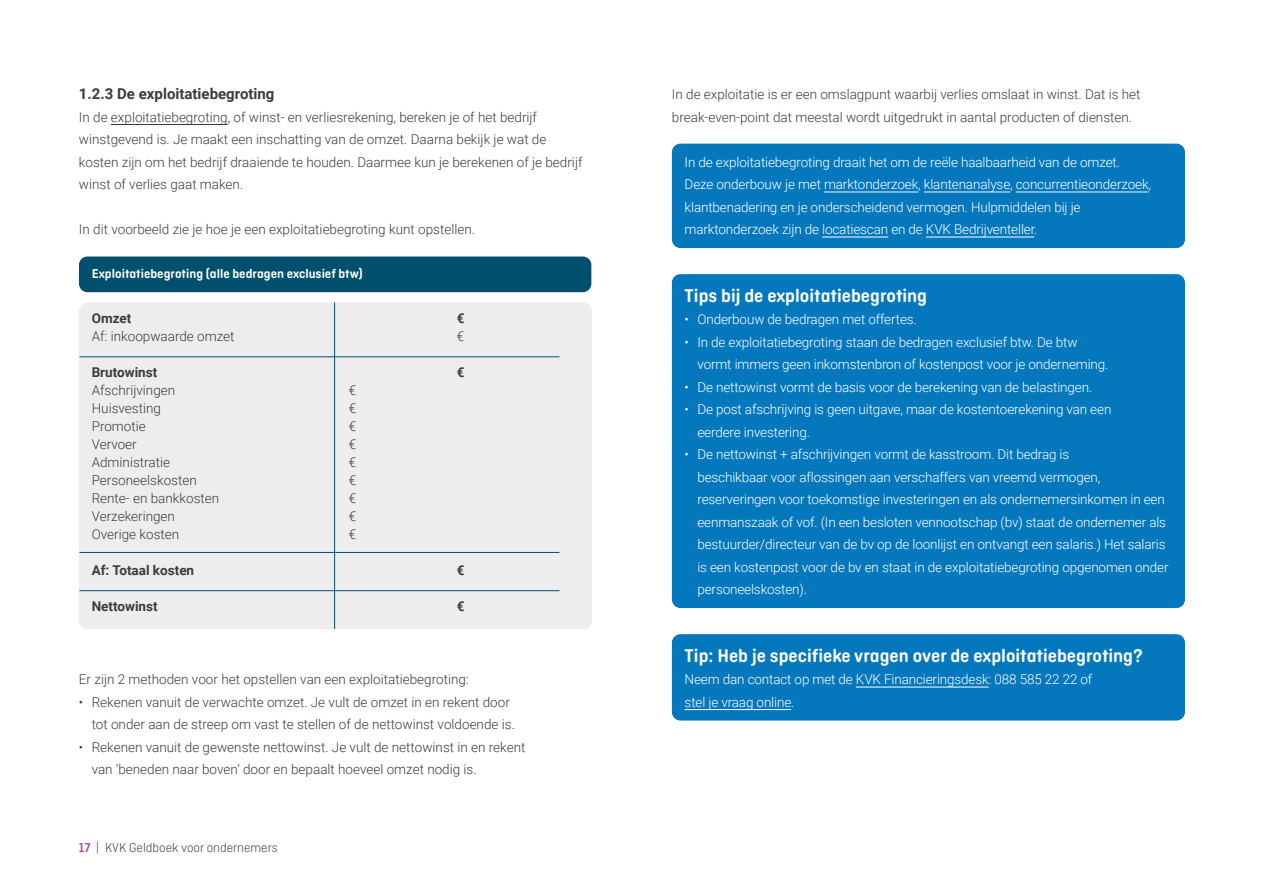
<style>
.page{position:relative;width:1263px;height:893px;background:#fff}
.page>*{position:absolute;margin:0;border:0;box-sizing:border-box;transform-origin:0 0}
.Kader_kop_-_blauw{font:600 19.5px "Ciutadella Rounded";color:#fff}
.H3-alineakop{font:700 15px "Roboto";color:#3c3c3b}
.Kader_tekst_-_blauw{font:300 13.5px/22.5px "Roboto";letter-spacing:-.01em;color:#fff}
.P-Bodytekst{font:300 13.5px/22.5px "Roboto";color:#3c3c3b}
.P-titel_begrotingsvoorbeeld{font:600 13.5px "Ciutadella Rounded";color:#fff}
.P-bodytekst_voorbeeld_begroting{font:700 13.5px "Roboto";color:#3c3c3b}
.t1{font:300 13.5px "Ciutadella Rounded";color:#3c3c3b}
.P-bodytekst_voorbeeld_begroting-2{font:300 13.5px "Roboto";color:#3c3c3b}
.s1{font-weight:500;color:#a84191}
</style>
<div class="page">
<div style="left:79px;top:257px;width:512px;height:35px;background:#00506d;border-radius:9px"></div>
<div style="left:79px;top:302px;width:513px;height:327px;background:#ededed;border-radius:9px"></div>
<hr style="left:334px;top:302px;width:1px;height:327px;background:#00506d">
<hr style="left:79px;top:356px;width:480px;height:1px;background:#00506d">
<hr style="left:79px;top:552px;width:480px;height:1px;background:#00506d">
<hr style="left:79px;top:590px;width:480px;height:1px;background:#00506d">
<hr style="left:111px;top:124px;width:117px;height:1px;background:#3c3c3b">
<div style="left:672px;top:144px;width:513px;height:59px;background:#0578bd;border-radius:9px"></div>
<hr style="left:824px;top:192px;width:94px;height:1px;background:#fff">
<hr style="left:924px;top:192px;width:86px;height:1px;background:#fff">
<hr style="left:1016px;top:192px;width:132px;height:1px;background:#fff">
<div style="left:672px;top:197px;width:513px;height:51px;background:#0578bd"></div>
<hr style="left:822px;top:237px;width:66px;height:1px;background:#fff">
<hr style="left:926px;top:237px;width:108px;height:1px;background:#fff">
<div style="left:672px;top:274px;width:513px;height:33px;background:#0578bd"></div>
<div style="left:672px;top:301px;width:513px;height:37px;background:#0578bd;border-radius:9px"></div>
<div style="left:672px;top:324px;width:513px;height:59px;background:#0578bd;border-radius:9px"></div>
<div style="left:672px;top:369px;width:513px;height:37px;background:#0578bd;border-radius:9px"></div>
<div style="left:672px;top:391px;width:513px;height:60px;background:#0578bd;border-radius:9px"></div>
<div style="left:672px;top:436px;width:513px;height:172px;background:#0578bd;border-radius:9px"></div>
<div style="left:672px;top:634px;width:513px;height:33px;background:#0578bd"></div>
<div style="left:672px;top:661px;width:513px;height:60px;background:#0578bd;border-radius:9px"></div>
<hr style="left:856px;top:687px;width:133px;height:1px;background:#fff">
<hr style="left:685px;top:709px;width:106px;height:1px;background:#fff">
<h3 class="H3-alineakop" style="left:79px;top:83px;width:197px">1.2.3 De exploitatiebegroting</h3>
<p class="P-Bodytekst" style="left:79px;top:105px;width:505px">In de exploitatiebegroting, of winst- en verliesrekening, bereken je of het bedrijf winstgevend is. Je maakt een inschatting van de omzet. Daarna bekijk je wat de kosten zijn om het bedrijf draaiende te houden. Daarmee kun je berekenen of je bedrijf winst of verlies gaat maken.</p>
<p class="P-Bodytekst" style="left:79px;top:217px;width:398px">In dit voorbeeld zie je hoe je een exploitatiebegroting kunt opstellen.</p>
<p class="P-titel_begrotingsvoorbeeld" style="left:92px;top:266px;width:273px">Exploitatiebegroting (alle bedragen exclusief btw)</p>
<p class="P-bodytekst_voorbeeld_begroting" style="left:92px;top:309px;width:41px">Omzet</p>
<p class="P-bodytekst_voorbeeld_begroting" style="left:457px;top:309px;width:9px">€</p>
<p class="P-bodytekst_voorbeeld_begroting-2" style="left:92px;top:327px;width:144px">Af: inkoopwaarde omzet</p>
<p class="P-bodytekst_voorbeeld_begroting-2" style="left:457px;top:327px;width:9px">€</p>
<p class="P-bodytekst_voorbeeld_begroting" style="left:92px;top:363px;width:67px">Brutowinst</p>
<p class="P-bodytekst_voorbeeld_begroting" style="left:457px;top:363px;width:9px">€</p>
<p class="P-Bodytekst" style="left:92px;top:379px;width:85px">Afschrijvingen</p>
<p class="P-Bodytekst" style="left:349px;top:379px;width:9px">€</p>
<p class="P-Bodytekst" style="left:92px;top:397px;width:71px">Huisvesting</p>
<p class="P-Bodytekst" style="left:349px;top:397px;width:9px">€</p>
<p class="P-Bodytekst" style="left:92px;top:415px;width:56px">Promotie</p>
<p class="P-Bodytekst" style="left:349px;top:415px;width:9px">€</p>
<p class="P-Bodytekst" style="left:92px;top:433px;width:47px">Vervoer</p>
<p class="P-Bodytekst" style="left:349px;top:433px;width:9px">€</p>
<p class="P-Bodytekst" style="left:92px;top:451px;width:80px">Administratie</p>
<p class="P-Bodytekst" style="left:349px;top:451px;width:9px">€</p>
<p class="P-Bodytekst" style="left:92px;top:469px;width:107px">Personeelskosten</p>
<p class="P-Bodytekst" style="left:349px;top:469px;width:9px">€</p>
<p class="P-Bodytekst" style="left:92px;top:487px;width:129px">Rente- en bankkosten</p>
<p class="P-Bodytekst" style="left:349px;top:487px;width:9px">€</p>
<p class="P-Bodytekst" style="left:92px;top:505px;width:85px">Verzekeringen</p>
<p class="P-Bodytekst" style="left:349px;top:505px;width:9px">€</p>
<p class="P-Bodytekst" style="left:92px;top:523px;width:89px">Overige kosten</p>
<p class="P-Bodytekst" style="left:349px;top:523px;width:9px">€</p>
<p class="P-bodytekst_voorbeeld_begroting" style="left:92px;top:561px;width:104px">Af: Totaal kosten</p>
<p class="P-bodytekst_voorbeeld_begroting" style="left:457px;top:561px;width:9px">€</p>
<p class="P-bodytekst_voorbeeld_begroting" style="left:92px;top:597px;width:67px">Nettowinst</p>
<p class="P-bodytekst_voorbeeld_begroting" style="left:457px;top:597px;width:9px">€</p>
<p class="P-Bodytekst" style="left:79px;top:667px;width:391px">Er zijn 2 methoden voor het opstellen van een exploitatiebegroting:</p>
<p class="P-Bodytekst" style="left:92px;top:690px;width:425px;text-indent:-13px">• Rekenen vanuit de verwachte omzet. Je vult de omzet in en rekent door tot onder aan de streep om vast te stellen of de nettowinst voldoende is.</p>
<p class="P-Bodytekst" style="left:92px;top:735px;width:435px;text-indent:-13px">• Rekenen vanuit de gewenste nettowinst. Je vult de nettowinst in en rekent van ‘beneden naar boven’ door en bepaalt hoeveel omzet nodig is.</p>
<p class="t1" style="left:79px;top:840px;width:200px"><span class="s1">17</span> | KVK Geldboek voor ondernemers</p>
<p class="P-Bodytekst" style="left:672px;top:82px;width:470px">In de exploitatie is er een omslagpunt waarbij verlies omslaat in winst. Dat is het break-even-point dat meestal wordt uitgedrukt in aantal producten of diensten.</p>
<p class="Kader_tekst_-_blauw" style="left:685px;top:150px;width:468px">In de exploitatiebegroting draait het om de reële haalbaarheid van de omzet.<br>Deze onderbouw je met marktonderzoek, klantenanalyse, concurrentieonderzoek,</p>
<p class="Kader_tekst_-_blauw" style="left:685px;top:195px;width:397px">klantbenadering en je onderscheidend vermogen. Hulpmiddelen bij je marktonderzoek zijn de locatiescan en de KVK Bedrijventeller.</p>
<p class="Kader_kop_-_blauw" style="left:685px;top:284px;width:244px">Tips bij de exploitatiebegroting</p>
<p class="Kader_tekst_-_blauw" style="left:685px;top:307px;width:234px">• Onderbouw de bedragen met offertes.</p>
<p class="Kader_tekst_-_blauw" style="left:697px;top:330px;width:412px;text-indent:-13px">• In de exploitatiebegroting staan de bedragen exclusief btw. De btw vormt immers geen inkomstenbron of kostenpost voor je onderneming.</p>
<p class="Kader_tekst_-_blauw" style="left:685px;top:375px;width:409px">• De nettowinst vormt de basis voor de berekening van de belastingen.</p>
<p class="Kader_tekst_-_blauw" style="left:697px;top:397px;width:415px;text-indent:-13px">• De post afschrijving is geen uitgave, maar de kostentoerekening van een eerdere investering.</p>
<p class="Kader_tekst_-_blauw" style="left:697px;top:442px;width:473px;text-indent:-13px">• De nettowinst + afschrijvingen vormt de kasstroom. Dit bedrag is<br>beschikbaar voor aflossingen aan verschaffers van vreemd vermogen, reserveringen voor toekomstige investeringen en als ondernemersinkomen in een eenmanszaak of vof. (In een besloten vennootschap (bv) staat de ondernemer als bestuurder/directeur van de bv op de loonlijst en ontvangt een salaris.) Het salaris is een kostenpost voor de bv en staat in de exploitatiebegroting opgenomen onder personeelskosten).</p>
<p class="Kader_kop_-_blauw" style="left:685px;top:644px;width:460px">Tip: Heb je specifieke vragen over de exploitatiebegroting?</p>
<p class="Kader_tekst_-_blauw" style="left:685px;top:667px;width:409px">Neem dan contact op met de KVK Financieringsdesk: 088 585 22 22 of stel je vraag online.</p>
</div>
